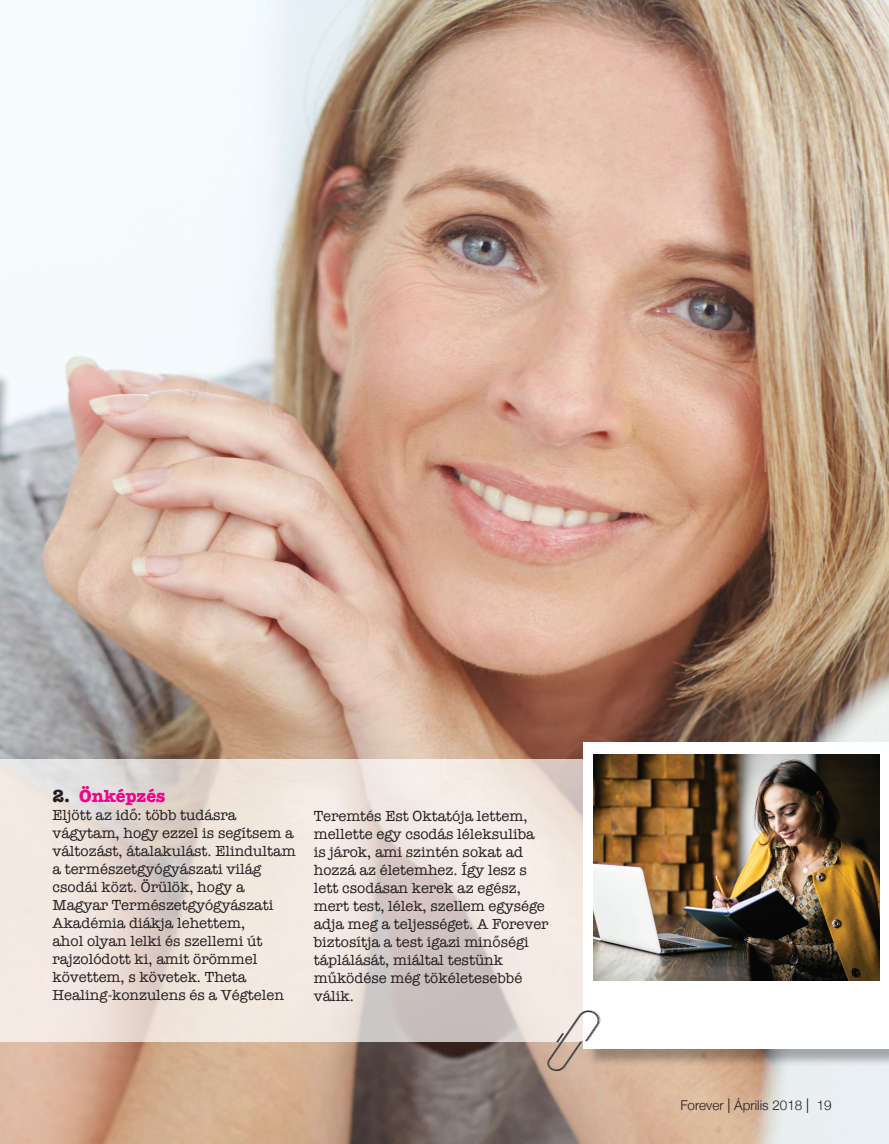
<style>
.page{position:relative;width:889px;height:1144px;background:#fff}
.page>*{position:absolute;margin:0;border:0;box-sizing:border-box;transform-origin:0 0}
.t1{font:700 18px "American Typewriter";color:#ed028c}
.t2{font:15px/18px "American Typewriter";color:#231f20}
.t3{font:300 13.5px "Helvetica Neue";color:#231f20}
.s1{color:#231f20}
.s2{font-size:20.25px}
</style>
<div class="page">
<img style="left:0;top:0;width:889px;height:1144px">
<svg style="left:0;top:759px;width:583px;height:282px;background:#e9dfd8"></svg>
<div style="left:0;top:358px;width:12px;height:105px;background:#231f20;opacity:.35"></div>
<div style="left:586px;top:744px;width:303px;height:323px;background:#231f20;opacity:.35"></div>
<div style="left:583px;top:742px;width:306px;height:307px;background:#fff"></div>
<img style="left:593px;top:755px;width:286px;height:225px">
<svg style="left:546px;top:1010px;width:55px;height:61px"></svg>
<p class="t1" style="left:52px;top:780px;width:114px"><span class="s1">2.</span> Önképzés</p>
<p class="t2" style="left:52px;top:805px;width:245px">Eljött az idő: több tudásra vágytam, hogy ezzel is segítsem a változást, átalakulást. Elindultam a természetgyógyászati világ csodái közt. Örülök, hogy a<br>Magyar Természetgyógyászati<br>Akadémia diákja lehettem,<br>ahol olyan lelki és szellemi út rajzolódott ki, amit örömmel követtem, s követek. Theta<br>Healing-konzulens és a Végtelen</p>
<p class="t2" style="left:314px;top:806px;width:236px">Teremtés Est Oktatója lettem, mellette egy csodás léleksuliba is járok, ami szintén sokat ad hozzá az életemhez. Így lesz s lett csodásan kerek az egész, mert test, lélek, szellem egysége adja meg a teljességet. A Forever biztosítja a test igazi minőségi táplálását, miáltal testünk működése még tökéletesebbé válik.</p>
<p class="t3" style="left:680px;top:1094px;width:153px">Forever <span class="s2">I</span> Április 2018 <span class="s2">I</span> 19</p>
</div>
